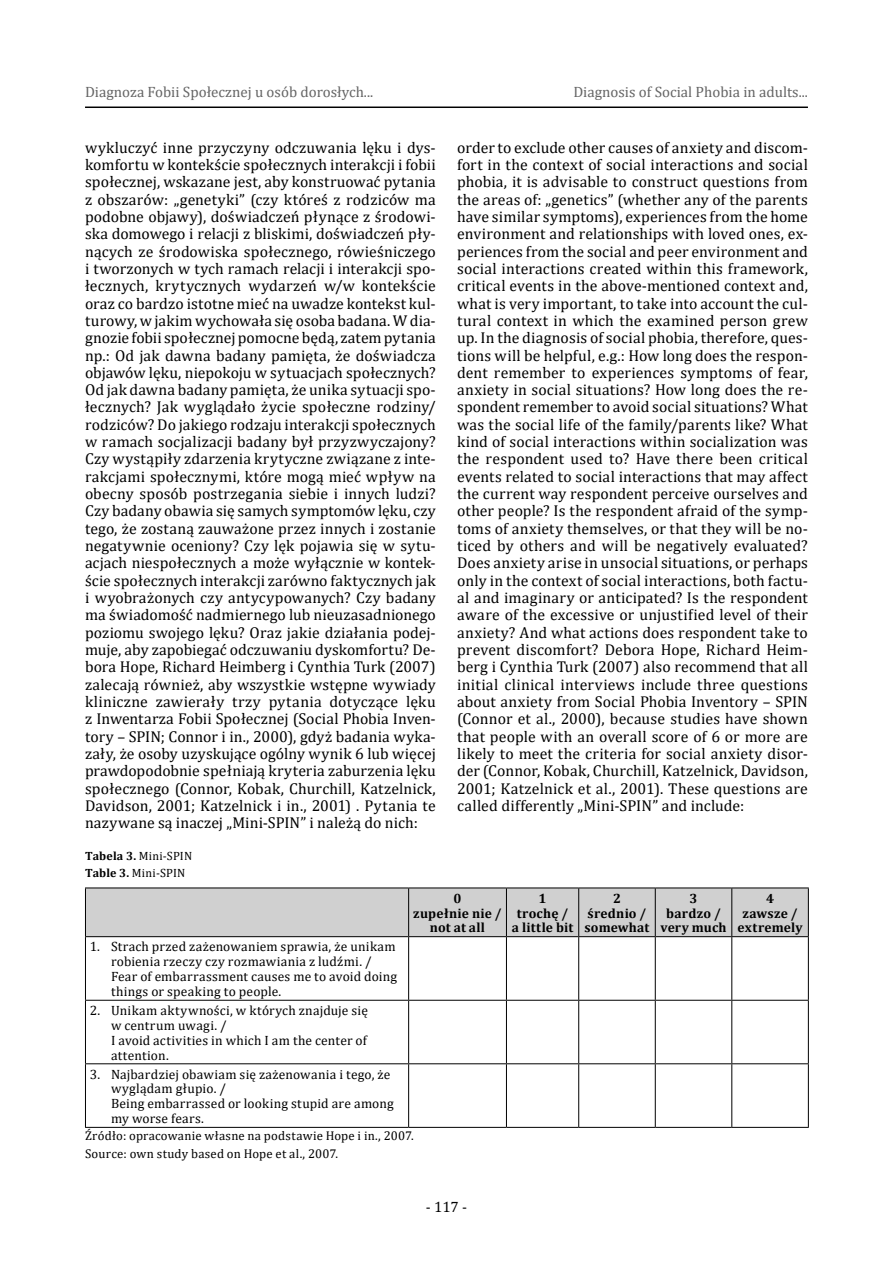
<style>
.page{position:relative;width:893px;height:1263px;background:#fff}
.page>*{position:absolute;margin:0;border:0;box-sizing:border-box;transform-origin:0 0}
.t1{font:15.75px/17.2px "Cambria";letter-spacing:.01em;color:#000;text-align:justify}
.t2{font:15px "Cambria";color:#656565}
.t3{font:15px "Cambria";color:#000}
.t4{font:13.5px/14.9px "Cambria";letter-spacing:.015em;color:#000}
.t5{font:700 13.5px/14.9px "Cambria";letter-spacing:.015em;color:#000;text-align:center}
.t6{font:12.75px/18.3px "Cambria";letter-spacing:.02em;color:#000}
.t7{font:12px/17.4px "Cambria";letter-spacing:.02em;color:#000}
.s1{font-weight:700}
</style>
<div class="page">
<hr style="left:85px;top:107px;width:723px;height:1px;background:#000">
<div style="left:86px;top:888px;width:722px;height:48px;background:#d0d0d0"></div>
<hr style="left:408px;top:888px;width:1px;height:48px;background:#000">
<hr style="left:506px;top:888px;width:1px;height:48px;background:#000">
<hr style="left:578px;top:888px;width:1px;height:48px;background:#000">
<hr style="left:655px;top:888px;width:1px;height:48px;background:#000">
<hr style="left:731px;top:888px;width:1px;height:48px;background:#000">
<hr style="left:408px;top:937px;width:1px;height:63px;background:#000">
<hr style="left:506px;top:937px;width:1px;height:63px;background:#000">
<hr style="left:578px;top:937px;width:1px;height:63px;background:#000">
<hr style="left:655px;top:937px;width:1px;height:63px;background:#000">
<hr style="left:731px;top:937px;width:1px;height:63px;background:#000">
<hr style="left:85px;top:1000px;width:324px;height:1px;background:#000">
<hr style="left:409px;top:1000px;width:97px;height:1px;background:#000">
<hr style="left:408px;top:1001px;width:1px;height:62px;background:#000">
<hr style="left:506px;top:1000px;width:73px;height:1px;background:#000">
<hr style="left:506px;top:1001px;width:1px;height:62px;background:#000">
<hr style="left:579px;top:1000px;width:76px;height:1px;background:#000">
<hr style="left:578px;top:1001px;width:1px;height:62px;background:#000">
<hr style="left:655px;top:1000px;width:77px;height:1px;background:#000">
<hr style="left:655px;top:1001px;width:1px;height:62px;background:#000">
<hr style="left:732px;top:1000px;width:77px;height:1px;background:#000">
<hr style="left:731px;top:1001px;width:1px;height:62px;background:#000">
<hr style="left:85px;top:1063px;width:324px;height:1px;background:#000">
<hr style="left:409px;top:1063px;width:97px;height:1px;background:#000">
<hr style="left:408px;top:1064px;width:1px;height:63px;background:#000">
<hr style="left:506px;top:1063px;width:73px;height:1px;background:#000">
<hr style="left:506px;top:1064px;width:1px;height:63px;background:#000">
<hr style="left:579px;top:1063px;width:76px;height:1px;background:#000">
<hr style="left:578px;top:1064px;width:1px;height:63px;background:#000">
<hr style="left:655px;top:1063px;width:77px;height:1px;background:#000">
<hr style="left:655px;top:1064px;width:1px;height:63px;background:#000">
<hr style="left:732px;top:1063px;width:77px;height:1px;background:#000">
<hr style="left:731px;top:1064px;width:1px;height:63px;background:#000">
<hr style="left:85px;top:937px;width:1px;height:63px;background:#000">
<hr style="left:808px;top:937px;width:1px;height:63px;background:#000">
<hr style="left:85px;top:1001px;width:1px;height:62px;background:#000">
<hr style="left:808px;top:1001px;width:1px;height:62px;background:#000">
<hr style="left:85px;top:1064px;width:1px;height:63px;background:#000">
<hr style="left:808px;top:1064px;width:1px;height:63px;background:#000">
<hr style="left:85px;top:1127px;width:324px;height:1px;background:#000">
<hr style="left:409px;top:1127px;width:97px;height:1px;background:#000">
<hr style="left:506px;top:1127px;width:73px;height:1px;background:#000">
<hr style="left:579px;top:1127px;width:76px;height:1px;background:#000">
<hr style="left:655px;top:1127px;width:77px;height:1px;background:#000">
<hr style="left:732px;top:1127px;width:77px;height:1px;background:#000">
<hr style="left:85px;top:887px;width:324px;height:1px;background:#000">
<hr style="left:85px;top:888px;width:1px;height:48px;background:#000">
<hr style="left:409px;top:887px;width:97px;height:1px;background:#000">
<hr style="left:506px;top:887px;width:73px;height:1px;background:#000">
<hr style="left:579px;top:887px;width:76px;height:1px;background:#000">
<hr style="left:655px;top:887px;width:77px;height:1px;background:#000">
<hr style="left:732px;top:887px;width:77px;height:1px;background:#000">
<hr style="left:808px;top:888px;width:1px;height:48px;background:#000">
<hr style="left:85px;top:936px;width:324px;height:1px;background:#000">
<hr style="left:409px;top:936px;width:97px;height:1px;background:#000">
<hr style="left:506px;top:936px;width:73px;height:1px;background:#000">
<hr style="left:579px;top:936px;width:76px;height:1px;background:#000">
<hr style="left:655px;top:936px;width:77px;height:1px;background:#000">
<hr style="left:732px;top:936px;width:77px;height:1px;background:#000">
<p class="t2" style="left:85px;top:83px;width:290px">Diagnoza Fobii Społecznej u osób dorosłych...</p>
<p class="t2" style="left:573px;top:83px;width:236px">Diagnosis of Social Phobia in adults...</p>
<p class="t1" style="left:85px;top:139px;width:352px">wykluczyć inne przyczyny odczuwania lęku i dys&shy;komfortu w kontekście społecznych interakcji i fobii społecznej, wskazane jest, aby konstruować pytania z obszarów: „genetyki” (czy któreś z rodziców ma podobne objawy), doświadczeń płynące z środowi&shy;ska domowego i relacji z bliskimi, doświadczeń pły&shy;nących ze środowiska społecznego, rówieśniczego i tworzonych w tych ramach relacji i interakcji spo&shy;łecznych, krytycznych wydarzeń w/w kontekście oraz co bardzo istotne mieć na uwadze kontekst kul&shy;turowy, w jakim wychowała się osoba badana. W dia&shy;gnozie fobii społecznej pomocne będą, zatem pytania np.: Od jak dawna badany pamięta, że doświadcza objawów lęku, niepokoju w sytuacjach społecznych?<br>Od jak dawna badany pamięta, że unika sytuacji spo&shy;łecznych? Jak wyglądało życie społeczne rodziny/ rodziców? Do jakiego rodzaju interakcji społecznych w ramach socjalizacji badany był przyzwyczajony?<br>Czy wystąpiły zdarzenia krytyczne związane z inte&shy;rakcjami społecznymi, które mogą mieć wpływ na obecny sposób postrzegania siebie i innych ludzi?<br>Czy badany obawia się samych symptomów lęku, czy tego, że zostaną zauważone przez innych i zostanie negatywnie oceniony? Czy lęk pojawia się w sytu&shy;acjach niespołecznych a może wyłącznie w kontek&shy;ście społecznych interakcji zarówno faktycznych jak i wyobrażonych czy antycypowanych? Czy badany ma świadomość nadmiernego lub nieuzasadnionego poziomu swojego lęku? Oraz jakie działania podej&shy;muje, aby zapobiegać odczuwaniu dyskomfortu? De&shy;bora Hope, Richard Heimberg i Cynthia Turk (2007) zalecają również, aby wszystkie wstępne wywiady kliniczne zawierały trzy pytania dotyczące lęku z Inwentarza Fobii Społecznej (Social Phobia Inven&shy;tory – SPIN; Connor i in., 2000), gdyż badania wyka&shy;zały, że osoby uzyskujące ogólny wynik 6 lub więcej prawdopodobnie spełniają kryteria zaburzenia lęku społecznego (Connor, Kobak, Churchill, Katzelnick, Davidson, 2001; Katzelnick i in., 2001) . Pytania te nazywane są inaczej „Mini-SPIN” i należą do nich:</p>
<p class="t1" style="left:457px;top:139px;width:352px">order to exclude other causes of anxiety and discom&shy;fort in the context of social interactions and social phobia, it is advisable to construct questions from the areas of: „genetics” (whether any of the parents have similar symptoms), experiences from the home environment and relationships with loved ones, ex&shy;periences from the social and peer environment and social interactions created within this framework, critical events in the above-mentioned context and, what is very important, to take into account the cul&shy;tural context in which the examined person grew up. In the diagnosis of social phobia, therefore, ques&shy;tions will be helpful, e.g.: How long does the respon&shy;dent remember to experiences symptoms of fear, anxiety in social situations? How long does the re&shy;spondent remember to avoid social situations? What was the social life of the family/parents like? What kind of social interactions within socialization was the respondent used to? Have there been critical events related to social interactions that may affect the current way respondent perceive ourselves and other people? Is the respondent afraid of the symp&shy;toms of anxiety themselves, or that they will be no&shy;ticed by others and will be negatively evaluated?<br>Does anxiety arise in unsocial situations, or perhaps only in the context of social interactions, both factu&shy;al and imaginary or anticipated? Is the respondent aware of the excessive or unjustified level of their anxiety? And what actions does respondent take to prevent discomfort? Debora Hope, Richard Heim&shy;berg i Cynthia Turk (2007) also recommend that all initial clinical interviews include three questions about anxiety from Social Phobia Inventory – SPIN (Connor et al., 2000), because studies have shown that people with an overall score of 6 or more are likely to meet the criteria for social anxiety disor&shy;der (Connor, Kobak, Churchill, Katzelnick, Davidson, 2001; Katzelnick et al., 2001). These questions are called differently „Mini-SPIN” and include:</p>
<p class="t7" style="left:85px;top:847px;width:109px"><span class="s1">Tabela 3.</span> Mini-SPIN<br><span class="s1">Table 3.</span> Mini-SPIN</p>
<p class="t5" style="left:413px;top:890px;width:90px">0<br>zupełnie nie / not at all</p>
<p class="t5" style="left:512px;top:890px;width:63px">1<br>trochę / a little bit</p>
<p class="t5" style="left:585px;top:890px;width:66px">2<br>średnio / somewhat</p>
<p class="t5" style="left:660px;top:890px;width:68px">3<br>bardzo / very much</p>
<p class="t5" style="left:738px;top:890px;width:66px">4<br>zawsze / extremely</p>
<p class="t4" style="left:111px;top:939px;width:288px;text-indent:-21px">1. Strach przed zażenowaniem sprawia, że unikam robienia rzeczy czy rozmawiania z ludźmi. / Fear of embarrassment causes me to avoid doing things or speaking to people.</p>
<p class="t4" style="left:111px;top:1003px;width:258px;text-indent:-21px">2. Unikam aktywności, w których znajduje się w centrum uwagi. /<br>I avoid activities in which I am the center of attention.</p>
<p class="t4" style="left:111px;top:1066px;width:284px;text-indent:-21px">3. Najbardziej obawiam się zażenowania i tego, że wyglądam głupio. /<br>Being embarrassed or looking stupid are among my worse fears.</p>
<p class="t6" style="left:85px;top:1126px;width:330px">Źródło: opracowanie własne na podstawie Hope i in., 2007.<br>Source: own study based on Hope et al., 2007.</p>
<p class="t3" style="left:426px;top:1198px;width:43px">- 117 -</p>
</div>
